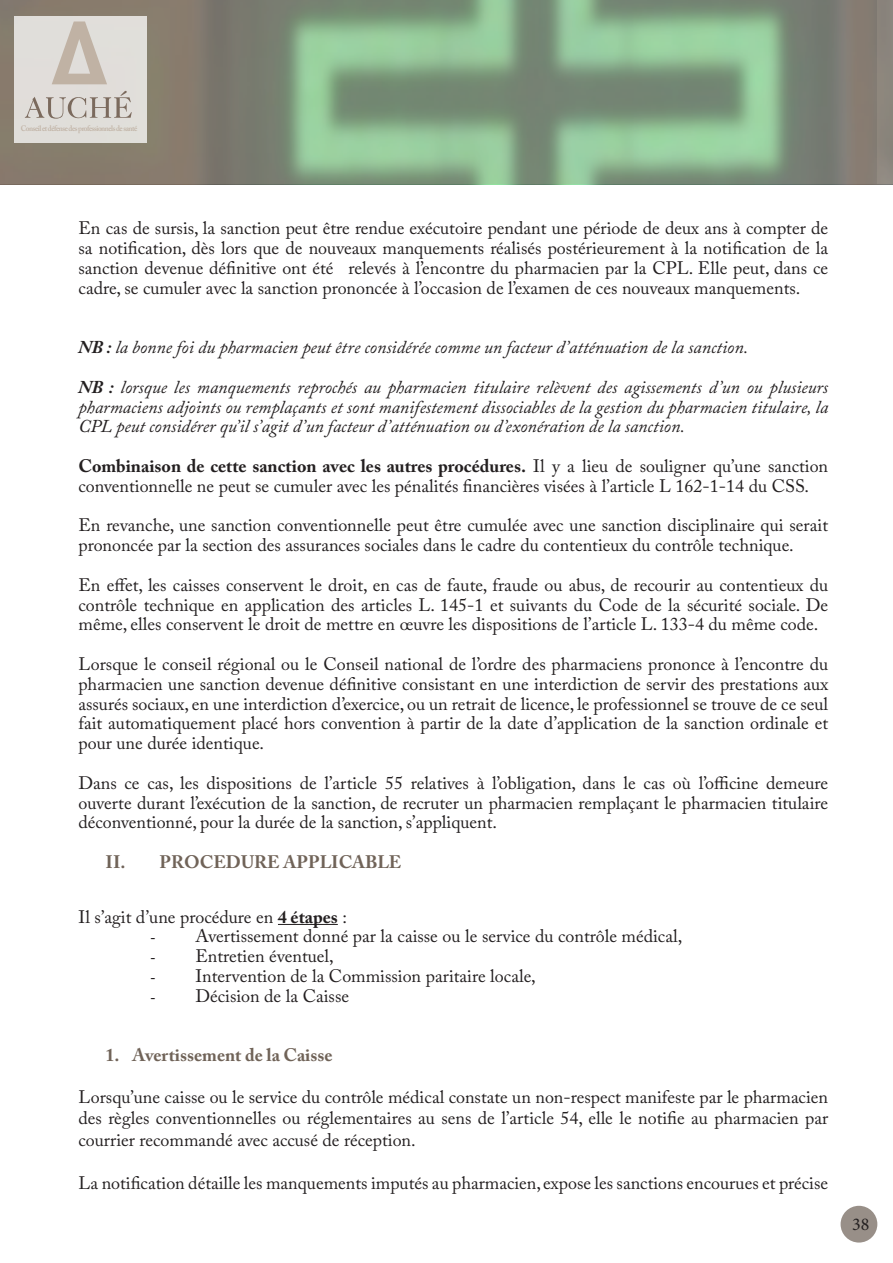
<style>
.page{position:relative;width:893px;height:1263px;background:#fff}
.page>*{position:absolute;margin:0;border:0;box-sizing:border-box;transform-origin:0 0}
.t1{font:18px/19.8px "Adobe Caslon Pro";color:#231f20;text-align:justify}
.t2{font:italic 18px/19.8px "Adobe Caslon Pro";color:#231f20;text-align:justify}
.t3{font:700 18px "Adobe Caslon Pro";color:#706358}
.t4{font:18px "Minion Pro";color:#231f20}
.t5{font:600 7.95px "Adobe Caslon Pro";letter-spacing:-.06em;color:#c0b2a4;scale:.93 1}
.s1{font-weight:700}
.s2{font-family:"Times New Roman";font-size:15px}
</style>
<div class="page">
<div style="left:841px;top:1206px;width:36px;height:36px;background:#988f88;border-radius:50%"></div>
<svg style="left:0;top:0;width:877px;height:183px;background:#849a7f"></svg>
<div style="left:14px;top:16px;width:132px;height:126px;background:#e0deda"></div>
<svg style="left:52px;top:21px;width:55px;height:63px"></svg>
<svg style="left:25px;top:91px;width:107px;height:28px"></svg>
<div style="left:877px;top:0;width:16px;height:184px;background:#8b857d"></div>
<hr style="left:278px;top:924px;width:60px;height:1px;background:#231f20">
<p class="t5" style="left:21px;top:124px;width:127px">Conseil et défense des professionnels de santé</p>
<p class="t1" style="left:78px;top:218px;width:751px">En cas de sursis, la sanction peut être rendue exécutoire pendant une période de deux ans à compter de sa notification, dès lors que de nouveaux manquements réalisés postérieurement à la notification de la sanction devenue définitive ont été́ relevés à l’encontre du pharmacien par la CPL. Elle peut, dans ce cadre, se cumuler avec la sanction prononcée à l’occasion de l’examen de ces nouveaux manquements.</p>
<p class="t2" style="left:78px;top:337px;width:671px"><span class="s1">NB :</span> la bonne foi du pharmacien peut être considérée comme un facteur d’atténuation de la sanction.</p>
<p class="t2" style="left:78px;top:377px;width:751px"><span class="s1">NB :</span> lorsque les manquements reprochés au pharmacien titulaire relèvent des agissements d’un ou plusieurs pharmaciens adjoints ou remplaçants et sont manifestement dissociables de la gestion du pharmacien titulaire, la CPL peut considérer qu’il s’agit d’un facteur d’atténuation ou d’exonération de la sanction.</p>
<p class="t1" style="left:78px;top:456px;width:751px"><span class="s1">Combinaison de cette sanction avec les autres procédures.</span> Il y a lieu de souligner qu’une sanction conventionnelle ne peut se cumuler avec les pénalités financières visées à l’article L 162-1-14 du CSS.</p>
<p class="t1" style="left:78px;top:515px;width:751px">En revanche, une sanction conventionnelle peut être cumulée avec une sanction disciplinaire qui serait prononcée par la section des assurances sociales dans le cadre du contentieux du contrôle technique.</p>
<p class="t1" style="left:78px;top:575px;width:751px">En effet, les caisses conservent le droit, en cas de faute, fraude ou abus, de recourir au contentieux du contrôle technique en application des articles L. 145-1 et suivants du Code de la sécurité sociale. De même, elles conservent le droit de mettre en œuvre les dispositions de l’article L. 133-4 du même code.</p>
<p class="t1" style="left:78px;top:654px;width:751px">Lorsque le conseil régional ou le Conseil national de l’ordre des pharmaciens prononce à l’encontre du pharmacien une sanction devenue définitive consistant en une interdiction de servir des prestations aux assurés sociaux, en une interdiction d’exercice, ou un retrait de licence, le professionnel se trouve de ce seul fait automatiquement placé hors convention à partir de la date d’application de la sanction ordinale et pour une durée identique.</p>
<p class="t1" style="left:78px;top:773px;width:751px">Dans ce cas, les dispositions de l’article 55 relatives à l’obligation, dans le cas où l’officine demeure ouverte durant l’exécution de la sanction, de recruter un pharmacien remplaçant le pharmacien titulaire déconventionné, pour la durée de la sanction, s’appliquent.</p>
<p class="t3" style="left:105px;top:851px;width:297px">II. PROCEDURE APPLICABLE</p>
<p class="t1" style="left:78px;top:906px;width:270px">Il s’agit d’une procédure en <span class="s1">4 étapes</span> :</p>
<p class="t1" style="left:150px;top:926px;width:533px"><span class="s2">-</span> Avertissement donné par la caisse ou le service du contrôle médical,</p>
<p class="t1" style="left:150px;top:946px;width:185px"><span class="s2">-</span> Entretien éventuel,</p>
<p class="t1" style="left:150px;top:966px;width:387px"><span class="s2">-</span> Intervention de la Commission paritaire locale,</p>
<p class="t1" style="left:150px;top:986px;width:200px"><span class="s2">-</span> Décision de la Caisse</p>
<p class="t3" style="left:105px;top:1044px;width:229px">1. Avertissement de la Caisse</p>
<p class="t1" style="left:78px;top:1086px;width:751px;line-height:21.6px">Lorsqu’une caisse ou le service du contrôle médical constate un non-respect manifeste par le pharmacien des règles conventionnelles ou réglementaires au sens de l’article 54, elle le notifie au pharmacien par courrier recommandé avec accusé de réception.</p>
<p class="t1" style="left:78px;top:1173px;width:751px">La notification détaille les manquements imputés au pharmacien, expose les sanctions encourues et précise</p>
<p class="t4" style="left:852px;top:1212px;width:19px">38</p>
</div>
